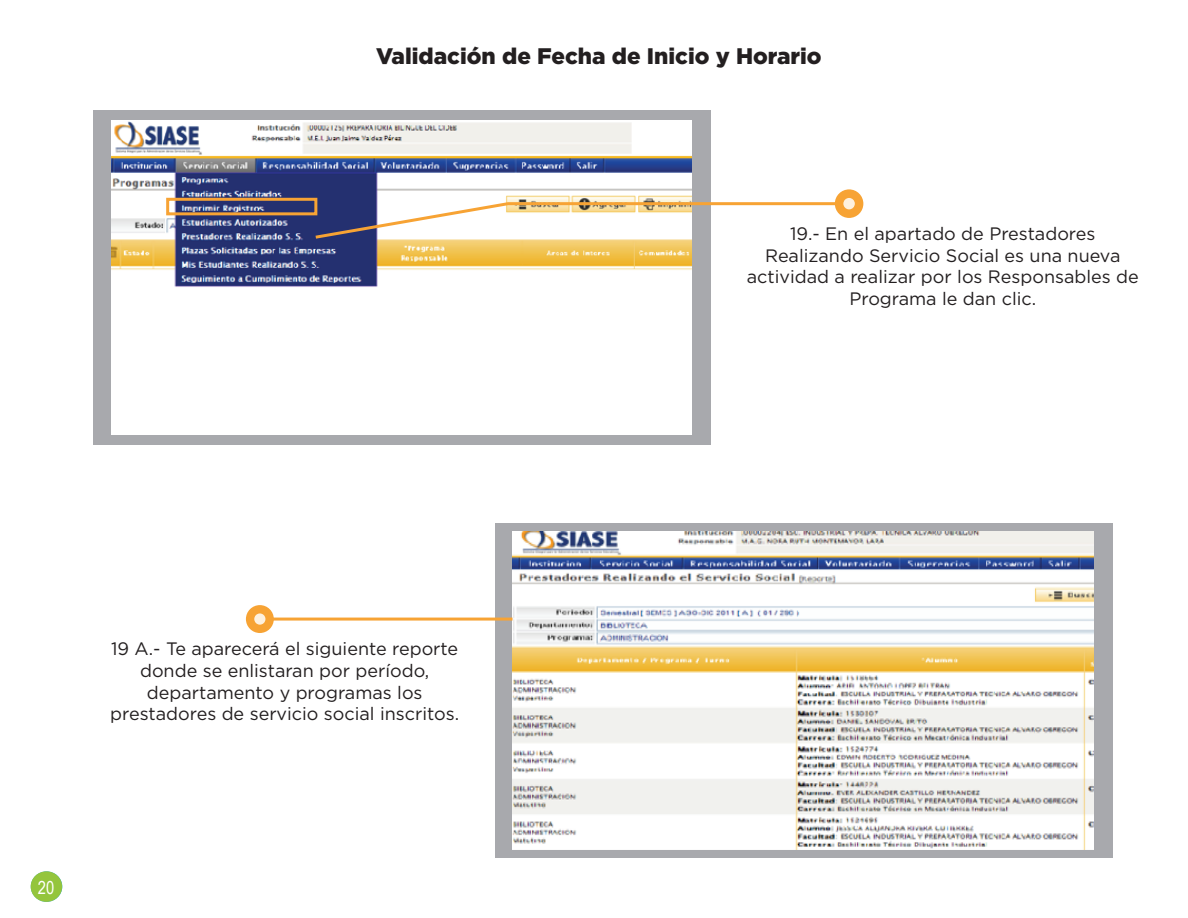
<style>
.page{position:relative;width:1188px;height:918px;background:#fff}
.page>*{position:absolute;margin:0;border:0;box-sizing:border-box;transform-origin:0 0}
.t1{font:900 22.5px "Gotham";color:#231f20}
.t2{font:18px/21.6px "Gotham";color:#231f20;text-align:center}
.t3{font:18px "Arial Narrow";color:#fff}
</style>
<div class="page">
<div style="left:495px;top:523px;width:618px;height:334px;background:#a8a9ad"></div>
<div style="left:93px;top:111px;width:618px;height:334px;background:#a8a9ad"></div>
<div style="left:31px;top:871px;width:31px;height:31px;background:#94c53c;border-radius:50%"></div>
<img style="left:513px;top:531px;width:580px;height:318px">
<img style="left:111px;top:120px;width:581px;height:314px">
<svg style="left:312px;top:201px;width:533px;height:40px"></svg>
<div style="left:835px;top:189px;width:28px;height:29px;background:#f7a334;border-radius:50%"></div>
<div style="left:843px;top:198px;width:12px;height:11px;background:#fef1de;border-radius:50%"></div>
<div style="left:166px;top:198px;width:151px;height:17px;border:3px solid #f7a334"></div>
<hr style="left:271px;top:618px;width:242px;height:3px;background:#f7a334">
<div style="left:246px;top:605px;width:28px;height:28px;background:#f7a334;border-radius:50%"></div>
<div style="left:254px;top:613px;width:11px;height:12px;background:#fef1de;border-radius:50%"></div>
<p class="t1" style="left:376px;top:40px;width:447px">Validación de Fecha de Inicio y Horario</p>
<p class="t2" style="left:747px;top:223px;width:393px">19.- En el apartado de Prestadores Realizando Servicio Social es una nueva actividad a realizar por los Responsables de Programa le dan clic.</p>
<p class="t2" style="left:110px;top:638px;width:350px">19 A.- Te aparecerá el siguiente reporte donde se enlistaran por período, departamento y programas los prestadores de servicio social inscritos.</p>
<p class="t3" style="left:38px;top:874px;width:18px">2011</p>
</div>
